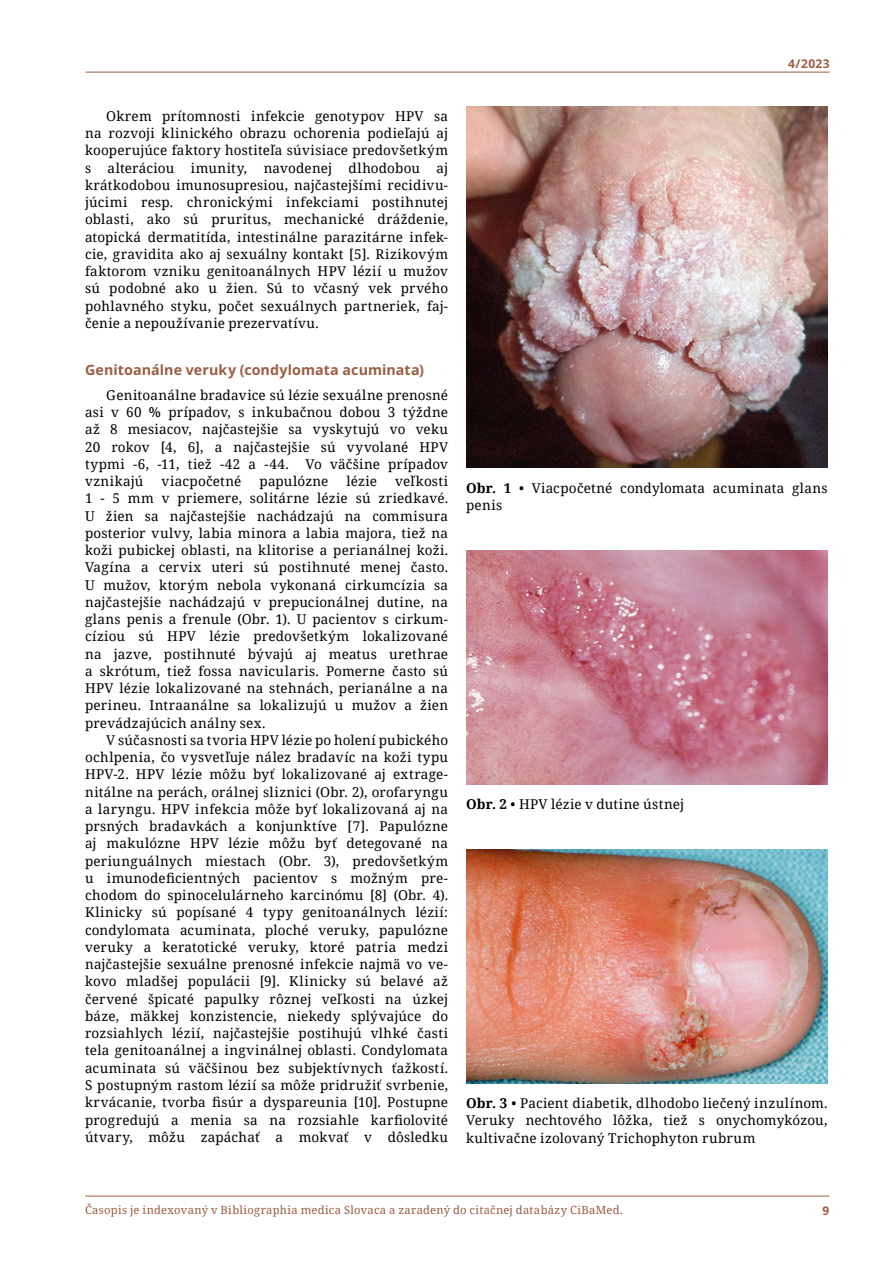
<style>
.page{position:relative;width:893px;height:1263px;background:#fff}
.page>*{position:absolute;margin:0;border:0;box-sizing:border-box;transform-origin:0 0}
.t1{font:700 14.25px "Noto Sans";letter-spacing:.005em;color:#9c5d43}
.t2{font:13.5px/17.2px "Noto Serif";letter-spacing:.015em;color:#000;text-align:justify}
.t3{font:700 12px "Noto Sans";color:#9c5d43}
.t4{font:11.25px "Noto Serif";letter-spacing:.025em;color:#9c5d43}
.s1{font-weight:700}
</style>
<div class="page">
<hr style="left:86px;top:72px;width:744px;height:1px;background:#9c5d43">
<hr style="left:85px;top:1196px;width:744px;height:1px;background:#9c5d43">
<img style="left:466px;top:106px;width:362px;height:362px">
<img style="left:466px;top:551px;width:362px;height:233px">
<img style="left:466px;top:849px;width:362px;height:234px">
<p class="t2" style="left:85px;top:107px;width:365px;text-indent:21px">Okrem prítomnosti infekcie genotypov HPV sa na rozvoji klinického obrazu ochorenia podieľajú aj kooperujúce faktory hostiteľa súvisiace predovšetkým s alteráciou imunity, navodenej dlhodobou aj krátkodobou imunosupresiou, najčastejšími recidivu&shy;júcimi resp. chronickými infekciami postihnutej oblasti, ako sú pruritus, mechanické dráždenie, atopická dermatitída, intestinálne parazitárne infek&shy;cie, gravidita ako aj sexuálny kontakt [5]. Rizikovým faktorom vzniku genitoanálnych HPV lézií u mužov sú podobné ako u žien. Sú to včasný vek prvého pohlavného styku, počet sexuálnych partneriek, faj&shy;čenie a nepoužívanie prezervatívu.</p>
<p class="t1" style="left:85px;top:362px;width:341px">Genitoanálne veruky (condylomata acuminata)</p>
<p class="t2" style="left:85px;top:386px;width:365px;text-indent:21px">Genitoanálne bradavice sú lézie sexuálne prenosné asi v 60 % prípadov, s inkubačnou dobou 3 týždne až 8 mesiacov, najčastejšie sa vyskytujú vo veku 20 rokov [4, 6], a najčastejšie sú vyvolané HPV typmi -6, -11, tiež -42 a -44. Vo väčšine prípadov vznikajú</p>
<p class="t2" style="left:162px;top:472px;width:81px">viacpočetné</p>
<p class="t2" style="left:260px;top:472px;width:70px">papulózne</p>
<p class="t2" style="left:346px;top:472px;width:32px">lézie</p>
<p class="t2" style="left:85px;top:472px;width:365px;text-indent:310px">veľkosti 1 - 5 mm v priemere, solitárne lézie sú zriedkavé.<br>U žien sa najčastejšie nachádzajú na commisura posterior vulvy, labia minora a labia majora, tiež na koži pubickej oblasti, na klitorise a perianálnej koži.<br>Vagína a cervix uteri sú postihnuté menej často.<br>U mužov, ktorým nebola vykonaná cirkumcízia sa najčastejšie nachádzajú v prepucionálnej dutine, na glans penis a frenule (Obr. 1). U pacientov s cirkum&shy;cíziou sú HPV lézie predovšetkým lokalizované na jazve, postihnuté bývajú aj meatus urethrae a skrótum, tiež fossa navicularis. Pomerne často sú HPV lézie lokalizované na stehnách, perianálne a na perineu. Intraanálne sa lokalizujú u mužov a žien prevádzajúcich análny sex.</p>
<p class="t2" style="left:85px;top:731px;width:365px;text-indent:21px">V súčasnosti sa tvoria HPV lézie po holení pubického ochlpenia, čo vysvetľuje nález bradavíc na koži typu HPV-2. HPV lézie môžu byť lokalizované aj extrage&shy;nitálne na perách, orálnej sliznici (Obr. 2), orofaryngu a laryngu. HPV infekcia môže byť lokalizovaná aj na prsných bradavkách a konjunktíve [7]. Papulózne aj makulózne HPV lézie môžu byť detegované na periunguálnych miestach (Obr. 3), predovšetkým u imunodeficientných pacientov s možným pre&shy;chodom do spinocelulárneho karcinómu [8] (Obr. 4).<br>Klinicky sú popísané 4 typy genitoanálnych lézií: condylomata acuminata, ploché veruky, papulózne veruky a keratotické veruky, ktoré patria medzi najčastejšie sexuálne prenosné infekcie najmä vo ve&shy;kovo mladšej populácii [9]. Klinicky sú belavé až červené špicaté papulky rôznej veľkosti na úzkej báze, mäkkej konzistencie, niekedy splývajúce do rozsiahlych lézií, najčastejšie postihujú vlhké časti tela genitoanálnej a ingvinálnej oblasti. Condylomata acuminata sú väčšinou bez subjektívnych ťažkostí.<br>S postupným rastom lézií sa môže pridružiť svrbenie, krvácanie, tvorba fisúr a dyspareunia [10]. Postupne progredujú a menia sa na rozsiahle karfiolovité útvary, môžu zapáchať a mokvať v dôsledku</p>
<p class="t3" style="left:788px;top:57px;width:43px">4/2023</p>
<p class="t2" style="left:466px;top:479px;width:363px"><span class="s1">Obr. 1</span> • Viacpočetné condylomata acuminata glans penis</p>
<p class="t2" style="left:466px;top:795px;width:220px"><span class="s1">Obr. 2</span> • HPV lézie v dutine ústnej</p>
<p class="t2" style="left:466px;top:1094px;width:363px"><span class="s1">Obr. 3</span> • Pacient diabetik, dlhodobo liečený inzulínom.<br>Veruky nechtového lôžka, tiež s onychomykózou, kultivačne izolovaný Trichophyton rubrum</p>
<p class="t4" style="left:85px;top:1202px;width:539px">Časopis je indexovaný v Bibliographia medica Slovaca a zaradený do citačnej databázy CiBaMed.</p>
<p class="t3" style="left:822px;top:1203px;width:8px">9</p>
</div>
